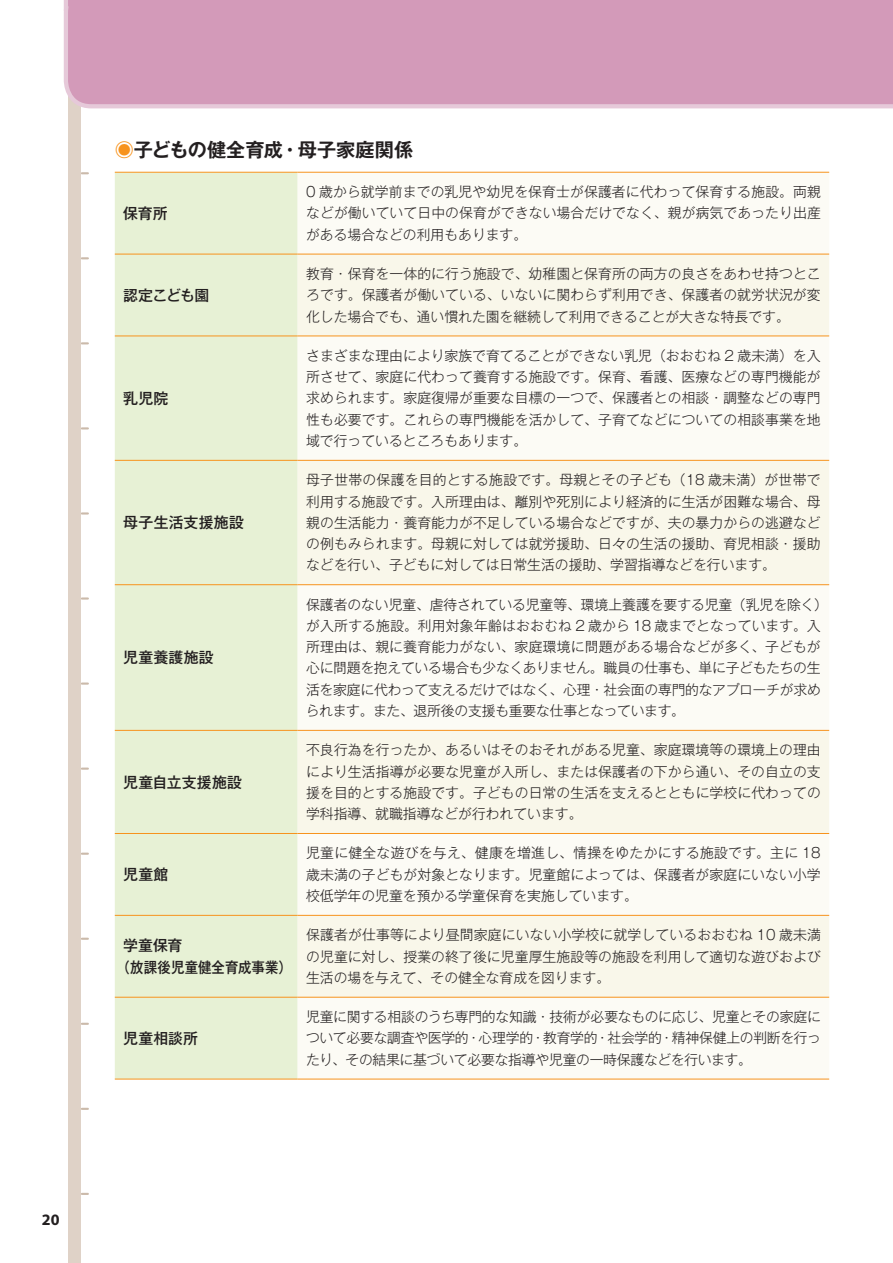
<style>
.page{position:relative;width:893px;height:1263px;background:#fff}
.page>*{position:absolute;margin:0;border:0;box-sizing:border-box;transform-origin:0 0}
.t1{font:700 19.2px "Gothic MB101 Pro De";color:#231f20}
.t2{font:700 15.9px "Myriad Pro";color:#231f20}
.t3{font:500 14.85px/21.3px "Gothic MB101 Pro";letter-spacing:.01em;color:#231f20}
.t4{font:300 13.8px/21.3px "Gothic MB101 Pro";color:#231f20;text-align:justify}
.s1{color:#f7931d}
</style>
<div class="page">
<svg style="left:82px;top:1023px;width:6px;height:2px"></svg>
<svg style="left:82px;top:938px;width:6px;height:2px"></svg>
<svg style="left:82px;top:853px;width:6px;height:2px"></svg>
<svg style="left:82px;top:767px;width:6px;height:3px"></svg>
<svg style="left:82px;top:682px;width:6px;height:3px"></svg>
<svg style="left:82px;top:597px;width:6px;height:3px"></svg>
<svg style="left:82px;top:512px;width:6px;height:2px"></svg>
<svg style="left:82px;top:427px;width:6px;height:2px"></svg>
<svg style="left:82px;top:342px;width:6px;height:2px"></svg>
<svg style="left:82px;top:257px;width:6px;height:2px"></svg>
<svg style="left:82px;top:172px;width:6px;height:2px"></svg>
<div style="left:68px;top:85px;width:13px;height:1178px;background:#dfd2c7"></div>
<svg style="left:82px;top:1108px;width:6px;height:2px"></svg>
<svg style="left:82px;top:1193px;width:6px;height:2px"></svg>
<div style="left:63px;top:0;width:830px;height:109px;background:#d39ab9"></div>
<div style="left:115px;top:173px;width:183px;height:906px;background:#e7f1d5"></div>
<svg style="left:298px;top:255px;width:531px;height:742px;fill:#f9f7ea"></svg>
<hr style="left:115px;top:1079px;width:183px;height:1px;background:#f7931d">
<hr style="left:298px;top:1079px;width:531px;height:1px;background:#f7931d">
<hr style="left:115px;top:172px;width:183px;height:1px;background:#f7931d">
<hr style="left:298px;top:172px;width:531px;height:1px;background:#f7931d">
<hr style="left:115px;top:254px;width:183px;height:1px;background:#f7931d">
<hr style="left:298px;top:254px;width:531px;height:1px;background:#f7931d">
<hr style="left:115px;top:335px;width:183px;height:1px;background:#f7931d">
<hr style="left:298px;top:335px;width:531px;height:1px;background:#f7931d">
<hr style="left:115px;top:460px;width:183px;height:1px;background:#f7931d">
<hr style="left:298px;top:460px;width:531px;height:1px;background:#f7931d">
<hr style="left:115px;top:584px;width:183px;height:1px;background:#f7931d">
<hr style="left:298px;top:584px;width:531px;height:1px;background:#f7931d">
<hr style="left:115px;top:730px;width:183px;height:1px;background:#f7931d">
<hr style="left:298px;top:730px;width:531px;height:1px;background:#f7931d">
<hr style="left:115px;top:833px;width:183px;height:1px;background:#f7931d">
<hr style="left:298px;top:833px;width:531px;height:1px;background:#f7931d">
<hr style="left:115px;top:915px;width:183px;height:1px;background:#f7931d">
<hr style="left:298px;top:915px;width:531px;height:1px;background:#f7931d">
<hr style="left:115px;top:997px;width:183px;height:1px;background:#f7931d">
<hr style="left:298px;top:997px;width:531px;height:1px;background:#f7931d">
<h1 class="t1" style="left:115px;top:134px;width:300px"><span class="s1">◉</span>子どもの健全育成・母子家庭関係</h1>
<p class="t3" style="left:123px;top:201px;width:46px">保育所</p>
<p class="t3" style="left:123px;top:283px;width:87px">認定こども園</p>
<p class="t3" style="left:123px;top:386px;width:46px">乳児院</p>
<p class="t3" style="left:123px;top:510px;width:122px">母子生活支援施設</p>
<p class="t3" style="left:123px;top:645px;width:92px">児童養護施設</p>
<p class="t3" style="left:123px;top:769px;width:120px">児童自立支援施設</p>
<p class="t3" style="left:123px;top:862px;width:47px">児童館</p>
<p class="t4" style="left:306px;top:179px;width:516px">0 歳から就学前までの乳児や幼児を保育士が保護者に代わって保育する施設。両親などが働いていて日中の保育ができない場合だけでなく、親が病気であったり出産がある場合などの利用もあります。</p>
<p class="t4" style="left:306px;top:261px;width:516px">教育・保育を一体的に行う施設で、幼稚園と保育所の両方の良さをあわせ持つところです。保護者が働いている、いないに関わらず利用でき、保護者の就労状況が変化した場合でも、通い慣れた園を継続して利用できることが大きな特長です。</p>
<p class="t4" style="left:306px;top:343px;width:516px">さまざまな理由により家族で育てることができない乳児（おおむね 2 歳未満）を入所させて、家庭に代わって養育する施設です。保育、看護、医療などの専門機能が求められます。家庭復帰が重要な目標の一つで、保護者との相談・調整などの専門性も必要です。これらの専門機能を活かして、子育てなどについての相談事業を地域で行っているところもあります。</p>
<p class="t4" style="left:306px;top:467px;width:516px">母子世帯の保護を目的とする施設です。母親とその子ども（18 歳未満）が世帯で利用する施設です。入所理由は、離別や死別により経済的に生活が困難な場合、母親の生活能力・養育能力が不足している場合などですが、夫の暴力からの逃避などの例もみられます。母親に対しては就労援助、日々の生活の援助、育児相談・援助などを行い、子どもに対しては日常生活の援助、学習指導などを行います。</p>
<p class="t4" style="left:306px;top:592px;width:524px;text-align:left">保護者のない児童、虐待されている児童等、環境上養護を要する児童（乳児を除く）が入所する施設。利用対象年齢はおおむね 2 歳から 18 歳までとなっています。入所理由は、親に養育能力がない、家庭環境に問題がある場合などが多く、子どもが心に問題を抱えている場合も少なくありません。職員の仕事も、単に子どもたちの生活を家庭に代わって支えるだけではなく、心理・社会面の専門的なアプローチが求められます。また、退所後の支援も重要な仕事となっています。</p>
<p class="t4" style="left:306px;top:737px;width:516px">不良行為を行ったか、あるいはそのおそれがある児童、家庭環境等の環境上の理由により生活指導が必要な児童が入所し、または保護者の下から通い、その自立の支援を目的とする施設です。子どもの日常の生活を支えるとともに学校に代わっての学科指導、就職指導などが行われています。</p>
<p class="t4" style="left:306px;top:840px;width:516px">児童に健全な遊びを与え、健康を増進し、情操をゆたかにする施設です。主に 18歳未満の子どもが対象となります。児童館によっては、保護者が家庭にいない小学校低学年の児童を預かる学童保育を実施しています。</p>
<p class="t3" style="left:117px;top:933px;width:177px;text-indent:7px">学童保育<br>（放課後児童健全育成事業）</p>
<p class="t4" style="left:306px;top:922px;width:516px">保護者が仕事等により昼間家庭にいない小学校に就学しているおおむね 10 歳未満の児童に対し、授業の終了後に児童厚生施設等の施設を利用して適切な遊びおよび生活の場を与えて、その健全な育成を図ります。</p>
<p class="t3" style="left:123px;top:1026px;width:76px">児童相談所</p>
<p class="t4" style="left:306px;top:1004px;width:517px">児童に関する相談のうち専門的な知識・技術が必要なものに応じ、児童とその家庭について必要な調査や医学的・心理学的・教育学的・社会学的・精神保健上の判断を行ったり、その結果に基づいて必要な指導や児童の一時保護などを行います。</p>
<p class="t2" style="left:42px;top:1209px;width:19px">20</p>
</div>
